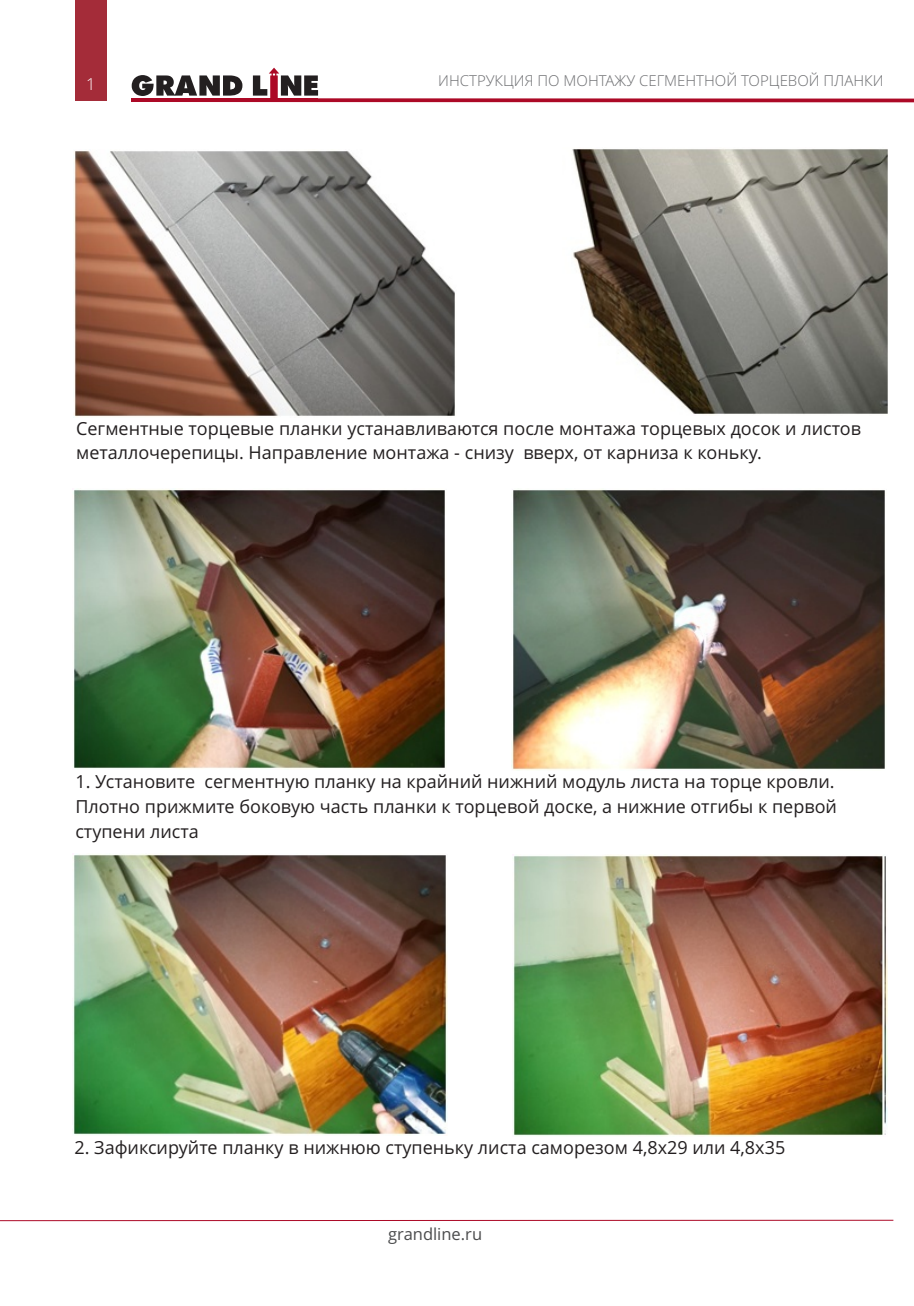
<style>
.page{position:relative;width:914px;height:1306px;background:#fff}
.page>*{position:absolute;margin:0;border:0;box-sizing:border-box;transform-origin:0 0}
.t1{font:18px/24.5px "Open Sans";color:#231f20}
.t2{font:16.5px "Open Sans";color:#4b4c4d}
.t3{font:300 16.5px "Open Sans";color:#fff}
.t4{font:300 15px "Open Sans";color:#6c6d70}
</style>
<div class="page">
<div style="left:75px;top:0;width:31px;height:101px;background:#a42c39"></div>
<svg style="left:132px;top:98px;width:782px;height:4px;fill:#ac0926"></svg>
<hr style="left:132px;top:99px;width:186px;height:3px;background:#ac0926">
<svg style="left:253px;top:68px;width:65px;height:31px"></svg>
<svg style="left:132px;top:75px;width:110px;height:21px"></svg>
<hr style="left:0;top:1219px;width:893px;height:1px;background:#ac0926">
<img style="left:572px;top:149px;width:316px;height:265px">
<img style="left:74px;top:151px;width:381px;height:266px">
<img style="left:512px;top:490px;width:374px;height:280px">
<img style="left:73px;top:489px;width:373px;height:280px">
<img style="left:72px;top:853px;width:375px;height:282px">
<img style="left:512px;top:854px;width:375px;height:281px">
<p class="t3" style="left:86px;top:78px;width:11px">1</p>
<p class="t4" style="left:438px;top:75px;width:447px">ИНСТРУКЦИЯ ПО МОНТАЖУ СЕГМЕНТНОЙ ТОРЦЕВОЙ ПЛАНКИ</p>
<p class="t1" style="left:76px;top:417px;width:786px">Сегментные торцевые планки устанавливаются после монтажа торцевых досок и листов металлочерепицы. Направление монтажа - снизу вверх, от карниза к коньку.</p>
<p class="t1" style="left:75px;top:771px;width:763px">1. Установите сегментную планку на крайний нижний модуль листа на торце кровли.<br>Плотно прижмите боковую часть планки к торцевой доске, а нижние отгибы к первой ступени листа</p>
<p class="t1" style="left:74px;top:1137px;width:712px">2. Зафиксируйте планку в нижнюю ступеньку листа саморезом 4,8х29 или 4,8х35</p>
<p class="t2" style="left:388px;top:1226px;width:95px">grandline.ru</p>
</div>
